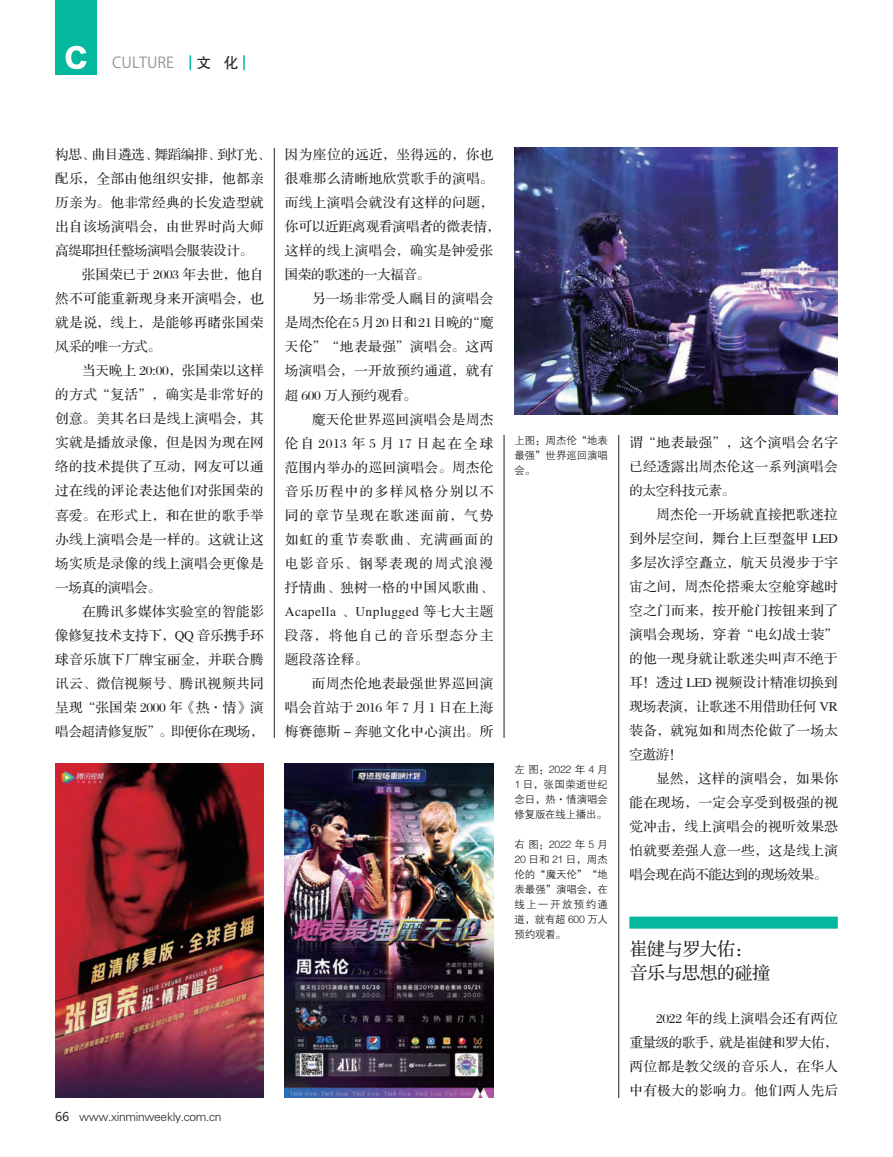
<style>
.page{position:relative;width:893px;height:1157px;background:#fff}
.page>*{position:absolute;margin:0;border:0;box-sizing:border-box;transform-origin:0 0}
.t1{font:18px/24px "FZS3 K GBK1 0";letter-spacing:-.025em;color:#231f20}
.t2{font:15px "Koz Go Pro";color:#939598}
.t3{font:15px "FZHTJW GB1 0";color:#231f20}
.t4{font:13.5px/24px "FZS3 JW GB1 0";letter-spacing:.035em;color:#231f20;text-align:justify}
.t5{font:13.5px "FZS3 JW GB1 0";letter-spacing:-.025em;color:#231f20}
.t6{font:13.5px "FZS3 JW GB1 0";letter-spacing:.115em;color:#231f20}
.t7{font:13.5px "FZS3 JW GB1 0";letter-spacing:-.005em;color:#231f20}
.t8{font:13.5px "FZS3 JW GB1 0";letter-spacing:.01em;color:#231f20}
.t9{font:13.5px "FZS3 JW GB1 0";letter-spacing:.015em;color:#231f20}
.t10{font:13.5px "FZS3 JW GB1 0";letter-spacing:.005em;color:#231f20}
.t11{font:13.5px "FZS3 JW GB1 0";letter-spacing:-.015em;color:#231f20}
.t12{font:13.5px "FZS3 JW GB1 0";letter-spacing:.175em;color:#231f20}
.t13{font:13.5px "FZS3 JW GB1 0";letter-spacing:-.01em;color:#231f20}
.t14{font:13.5px "FZS3 JW GB1 0";letter-spacing:.11em;color:#231f20}
.t15{font:12px "FZXH1 JW GB1 0";letter-spacing:-.025em;color:#231f20}
.t16{font:10.5px/15px "FZZDXJW GB1 0";letter-spacing:-.01em;color:#231f20;text-align:justify}
.s1{font-family:"Microsoft Ya Hei"}
</style>
<div class="page">
<svg style="left:190px;top:55px;width:1px;height:15px"></svg>
<svg style="left:243px;top:55px;width:2px;height:15px"></svg>
<div style="left:55px;top:0;width:42px;height:74px;background:#03b89d"></div>
<svg style="left:66px;top:46px;width:21px;height:23px"></svg>
<hr style="left:618px;top:435px;width:1px;height:663px;background:#231f20">
<hr style="left:274px;top:148px;width:1px;height:590px;background:#231f20">
<hr style="left:504px;top:435px;width:1px;height:303px;background:#231f20">
<div style="left:629px;top:916px;width:209px;height:12px;background:#03b89d"></div>
<img style="left:55px;top:763px;width:209px;height:334px">
<img style="left:285px;top:763px;width:208px;height:334px">
<img style="left:514px;top:148px;width:324px;height:266px">
<p class="t2" style="left:112px;top:53px;width:63px">CULTURE</p>
<p class="t3" style="left:196px;top:55px;width:44px">文 化</p>
<p class="t5" style="left:55px;top:148px;width:217px">构思、曲目遴选、舞蹈编排、到灯光、</p>
<p class="t4" style="left:55px;top:167px;width:210px">配乐，全部由他组织安排，他都亲</p>
<p class="t4" style="left:55px;top:191px;width:210px">历亲为。他非常经典的长发造型就</p>
<p class="t4" style="left:55px;top:215px;width:210px">出自该场演唱会，由世界时尚大师</p>
<p class="t5" style="left:55px;top:244px;width:199px">高缇耶担任整场演唱会服装设计。</p>
<p class="t8" style="left:82px;top:268px;width:183px">张国荣已于 2003 年去世，他自</p>
<p class="t4" style="left:55px;top:287px;width:210px">然不可能重新现身来开演唱会，也</p>
<p class="t4" style="left:55px;top:311px;width:210px">就是说，线上，是能够再睹张国荣</p>
<p class="t5" style="left:55px;top:340px;width:107px">风采的唯一方式。</p>
<p class="t10" style="left:82px;top:364px;width:183px">当天晚上 20:00，张国荣以这样</p>
<p class="t4" style="left:55px;top:383px;width:210px">的方式“复活”，确实是非常好的</p>
<p class="t4" style="left:55px;top:407px;width:210px">创意。美其名曰是线上演唱会，其</p>
<p class="t4" style="left:55px;top:431px;width:210px">实就是播放录像，但是因为现在网</p>
<p class="t4" style="left:55px;top:455px;width:210px">络的技术提供了互动，网友可以通</p>
<p class="t4" style="left:55px;top:479px;width:210px">过在线的评论表达他们对张国荣的</p>
<p class="t4" style="left:55px;top:503px;width:210px">喜爱。在形式上，和在世的歌手举</p>
<p class="t4" style="left:55px;top:527px;width:210px">办线上演唱会是一样的。这就让这</p>
<p class="t4" style="left:55px;top:551px;width:210px">场实质是录像的线上演唱会更像是</p>
<p class="t5" style="left:55px;top:580px;width:107px">一场真的演唱会。</p>
<p class="t4" style="left:82px;top:599px;width:183px">在腾讯多媒体实验室的智能影</p>
<p class="t11" style="left:55px;top:628px;width:210px">像修复技术支持下，QQ 音乐携手环</p>
<p class="t4" style="left:55px;top:647px;width:210px">球音乐旗下厂牌宝丽金，并联合腾</p>
<p class="t4" style="left:55px;top:671px;width:210px">讯云、微信视频号、腾讯视频共同</p>
<p class="t7" style="left:55px;top:700px;width:210px">呈现“张国荣 2000 年《热·情》演</p>
<p class="t5" style="left:55px;top:724px;width:210px">唱会超清修复版”。即便你在现场，</p>
<p class="t4" style="left:285px;top:143px;width:210px">因为座位的远近，坐得远的，你也</p>
<p class="t4" style="left:285px;top:167px;width:210px">很难那么清晰地欣赏歌手的演唱。</p>
<p class="t4" style="left:285px;top:191px;width:210px">而线上演唱会就没有这样的问题，</p>
<p class="t7" style="left:285px;top:220px;width:217px">你可以近距离观看演唱者的微表情，</p>
<p class="t4" style="left:285px;top:239px;width:210px">这样的线上演唱会，确实是钟爱张</p>
<p class="t5" style="left:285px;top:268px;width:147px">国荣的歌迷的一大福音。</p>
<p class="t4" style="left:312px;top:287px;width:183px">另一场非常受人瞩目的演唱会</p>
<p class="t5" style="left:285px;top:316px;width:210px">是周杰伦在5月20日和21日晚的“魔</p>
<p class="t4" style="left:285px;top:335px;width:210px">天伦”“地表最强”演唱会。这两</p>
<p class="t4" style="left:285px;top:359px;width:210px">场演唱会，一开放预约通道，就有</p>
<p class="t5" style="left:285px;top:388px;width:133px">超 600 万人预约观看。</p>
<p class="t4" style="left:312px;top:407px;width:183px">魔天伦世界巡回演唱会是周杰</p>
<p class="t12" style="left:285px;top:436px;width:210px">伦自 2013 年 5 月 17 日起在全球</p>
<p class="t4" style="left:285px;top:455px;width:210px">范围内举办的巡回演唱会。周杰伦</p>
<p class="t14" style="left:285px;top:484px;width:210px">音乐历程中的多样风格分别以不</p>
<p class="t6" style="left:285px;top:508px;width:210px">同的章节呈现在歌迷面前，气势</p>
<p class="t6" style="left:285px;top:532px;width:210px">如虹的重节奏歌曲、充满画面的</p>
<p class="t6" style="left:285px;top:556px;width:210px">电影音乐、钢琴表现的周式浪漫</p>
<p class="t4" style="left:285px;top:575px;width:210px">抒情曲、独树一格的中国风歌曲、</p>
<p class="t4" style="left:285px;top:599px;width:210px">Acapella 、Unplugged 等七大主题</p>
<p class="t6" style="left:285px;top:628px;width:210px">段落，将他自己的音乐型态分主</p>
<p class="t4" style="left:285px;top:647px;width:85px">题段落诠释。</p>
<p class="t4" style="left:312px;top:671px;width:183px">而周杰伦地表最强世界巡回演</p>
<p class="t9" style="left:285px;top:700px;width:210px">唱会首站于 2016 年 7 月 1 日在上海</p>
<p class="t4" style="left:285px;top:719px;width:210px">梅赛德斯 - 奔驰文化中心演出。所</p>
<p class="t16" style="left:514px;top:433px;width:95px">上图：周杰伦“地表最强”世界巡回演唱会。</p>
<p class="t16" style="left:514px;top:761px;width:95px">左图：2022 年 4 月1 日，张国荣逝世纪念日，热·情演唱会修复版在线上播出。</p>
<p class="t16" style="left:514px;top:836px;width:95px">右图：2022 年 5 月20 日和 21 日，周杰伦的“魔天伦”“地表最强”演唱会，在线上一开放预约通道，就有超 600 万人预约观看。</p>
<p class="t15" style="left:55px;top:1109px;width:168px"><span class="s1">66</span> www.xinminweekly.com.cn</p>
<p class="t4" style="left:629px;top:430px;width:210px">谓“地表最强”，这个演唱会名字</p>
<p class="t4" style="left:629px;top:454px;width:210px">已经透露出周杰伦这一系列演唱会</p>
<p class="t5" style="left:629px;top:483px;width:107px">的太空科技元素。</p>
<p class="t4" style="left:656px;top:502px;width:183px">周杰伦一开场就直接把歌迷拉</p>
<p class="t4" style="left:629px;top:526px;width:210px">到外层空间，舞台上巨型盔甲 LED</p>
<p class="t4" style="left:629px;top:550px;width:210px">多层次浮空矗立，航天员漫步于宇</p>
<p class="t4" style="left:629px;top:574px;width:210px">宙之间，周杰伦搭乘太空舱穿越时</p>
<p class="t4" style="left:629px;top:598px;width:210px">空之门而来，按开舱门按钮来到了</p>
<p class="t4" style="left:629px;top:622px;width:210px">演唱会现场，穿着“电幻战士装”</p>
<p class="t4" style="left:629px;top:646px;width:210px">的他一现身就让歌迷尖叫声不绝于</p>
<p class="t8" style="left:629px;top:675px;width:210px">耳！透过 LED 视频设计精准切换到</p>
<p class="t13" style="left:629px;top:699px;width:210px">现场表演，让歌迷不用借助任何 VR</p>
<p class="t4" style="left:629px;top:718px;width:210px">装备，就宛如和周杰伦做了一场太</p>
<p class="t4" style="left:629px;top:742px;width:54px">空遨游！</p>
<p class="t4" style="left:656px;top:766px;width:183px">显然，这样的演唱会，如果你</p>
<p class="t4" style="left:629px;top:790px;width:210px">能在现场，一定会享受到极强的视</p>
<p class="t4" style="left:629px;top:814px;width:210px">觉冲击，线上演唱会的视听效果恐</p>
<p class="t4" style="left:629px;top:838px;width:210px">怕就要差强人意一些，这是线上演</p>
<p class="t5" style="left:629px;top:867px;width:199px">唱会现在尚不能达到的现场效果。</p>
<p class="t1" style="left:629px;top:937px;width:142px">崔健与罗大佑：音乐与思想的碰撞</p>
<p class="t4" style="left:629px;top:1006px;width:210px;text-indent:27px">2022 年的线上演唱会还有两位重量级的歌手，就是崔健和罗大佑，两位都是教父级的音乐人，在华人中有极大的影响力。他们两人先后</p>
</div>
